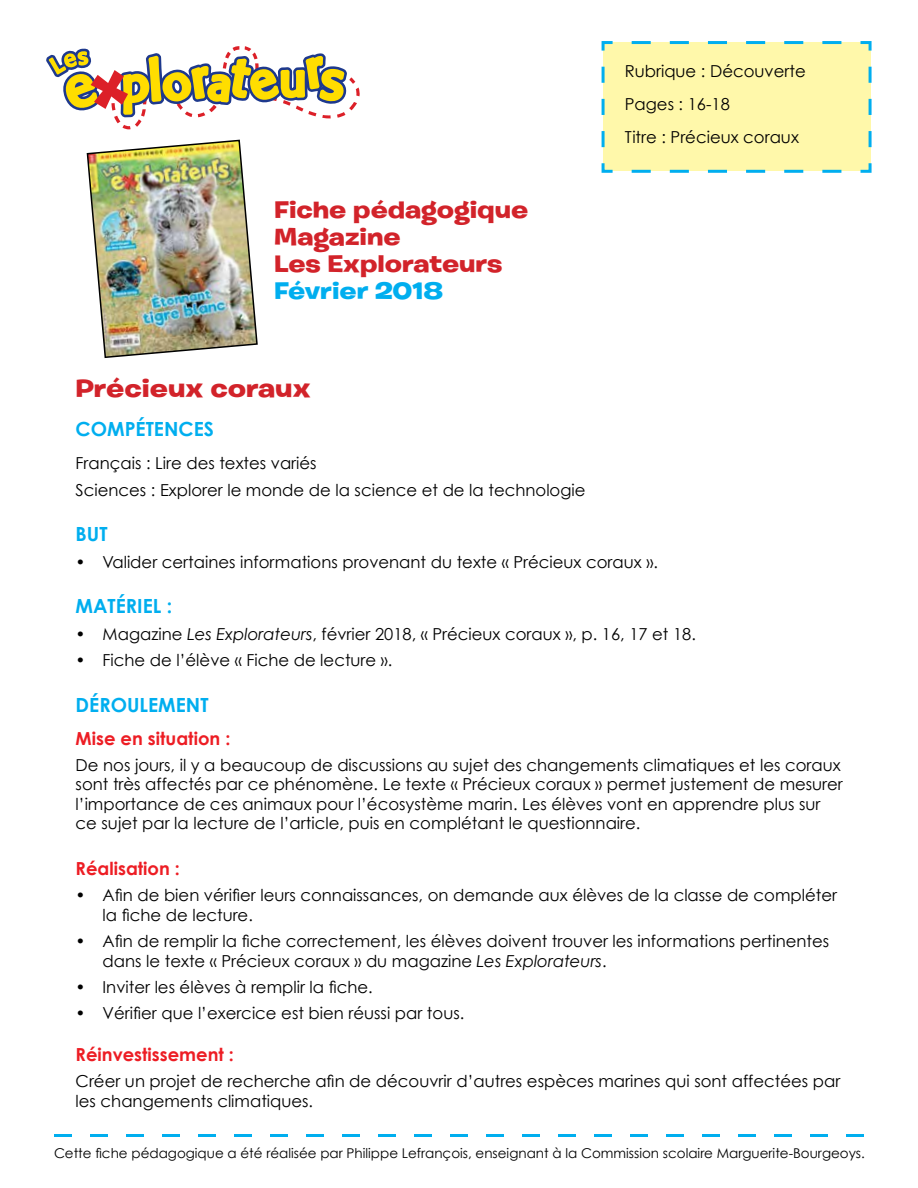
<style>
.page{position:relative;width:918px;height:1188px;background:#fff}
.page>*{position:absolute;margin:0;border:0;box-sizing:border-box;transform-origin:0 0}
.t1{font:700 25.5px "Burbank Big Wide";color:#d2232a}
.t2{font:700 24px/27px "Burbank Big Wide";color:#d2232a}
.t3{font:700 24px "Burbank Big Wide";color:#00aeef}
.t4{font:700 19.5px "Century Gothic";color:#00aeef}
.t5{font:700 18px "Century Gothic";color:#ed1d24}
.t6{font:16.5px/19.5px "Century Gothic";color:#000}
.t7{font:13.5px "Century Gothic";color:#000}
.s1{font-style:italic}
</style>
<div class="page">
<svg style="left:46px;top:46px;width:314px;height:84px"></svg>
<img style="left:86px;top:139px;width:172px;height:219px">
<div style="left:601px;top:41px;width:271px;height:132px;background:#fff8aa"></div>
<svg style="left:54px;top:1134px;width:810px;height:3px"></svg>
<h2 class="t2" style="left:274px;top:196px;width:256px">Fiche pédagogique<br>Magazine<br>Les Explorateurs</h2>
<h2 class="t3" style="left:274px;top:276px;width:170px">Février 2018</h2>
<p class="t6" style="left:625px;top:54px;width:182px;line-height:33px">Rubrique : Découverte<br>Pages : 16-18<br>Titre : Précieux coraux</p>
<h1 class="t1" style="left:76px;top:372px;width:236px">Précieux coraux</h1>
<p class="t4" style="left:76px;top:417px;width:140px">COMPÉTENCES</p>
<p class="t6" style="left:76px;top:450px;width:511px;line-height:26.2px">Français : Lire des textes variés<br>Sciences : Explorer le monde de la science et de la technologie</p>
<p class="t4" style="left:76px;top:522px;width:33px">BUT</p>
<p class="t6" style="left:76px;top:552px;width:584px">• Valider certaines informations provenant du texte « Précieux coraux ».</p>
<p class="t4" style="left:76px;top:594px;width:98px">MATÉRIEL :</p>
<p class="t6" style="left:76px;top:624px;width:622px">• Magazine <span class="s1">Les Explorateurs</span>, février 2018, « Précieux coraux », p. 16, 17 et 18.</p>
<p class="t6" style="left:76px;top:650px;width:318px">• Fiche de l’élève « Fiche de lecture ».</p>
<p class="t4" style="left:76px;top:692px;width:134px">DÉROULEMENT</p>
<p class="t5" style="left:76px;top:727px;width:156px">Mise en situation :</p>
<p class="t6" style="left:76px;top:755px;width:769px">De nos jours, il y a beaucoup de discussions au sujet des changements climatiques et les coraux sont très affectés par ce phénomène. Le texte « Précieux coraux » permet justement de mesurer l’importance de ces animaux pour l’écosystème marin. Les élèves vont en apprendre plus sur ce sujet par la lecture de l’article, puis en complétant le questionnaire.</p>
<p class="t5" style="left:76px;top:857px;width:106px">Réalisation :</p>
<p class="t6" style="left:103px;top:885px;width:736px;text-indent:-27px">• Afin de bien vérifier leurs connaissances, on demande aux élèves de la classe de compléter la fiche de lecture.</p>
<p class="t6" style="left:103px;top:931px;width:728px;text-indent:-27px">• Afin de remplir la fiche correctement, les élèves doivent trouver les informations pertinentes dans le texte « Précieux coraux » du magazine <span class="s1">Les Explorateurs</span>.</p>
<p class="t6" style="left:76px;top:977px;width:299px">• Inviter les élèves à remplir la fiche.</p>
<p class="t6" style="left:76px;top:1003px;width:390px">• Vérifier que l’exercice est bien réussi par tous.</p>
<p class="t5" style="left:76px;top:1043px;width:160px">Réinvestissement :</p>
<p class="t6" style="left:76px;top:1071px;width:766px">Créer un projet de recherche afin de découvrir d’autres espèces marines qui sont affectées par les changements climatiques.</p>
<p class="t7" style="left:54px;top:1145px;width:812px">Cette fiche pédagogique a été réalisée par Philippe Lefrançois, enseignant à la Commission scolaire Marguerite-Bourgeoys.</p>
</div>
